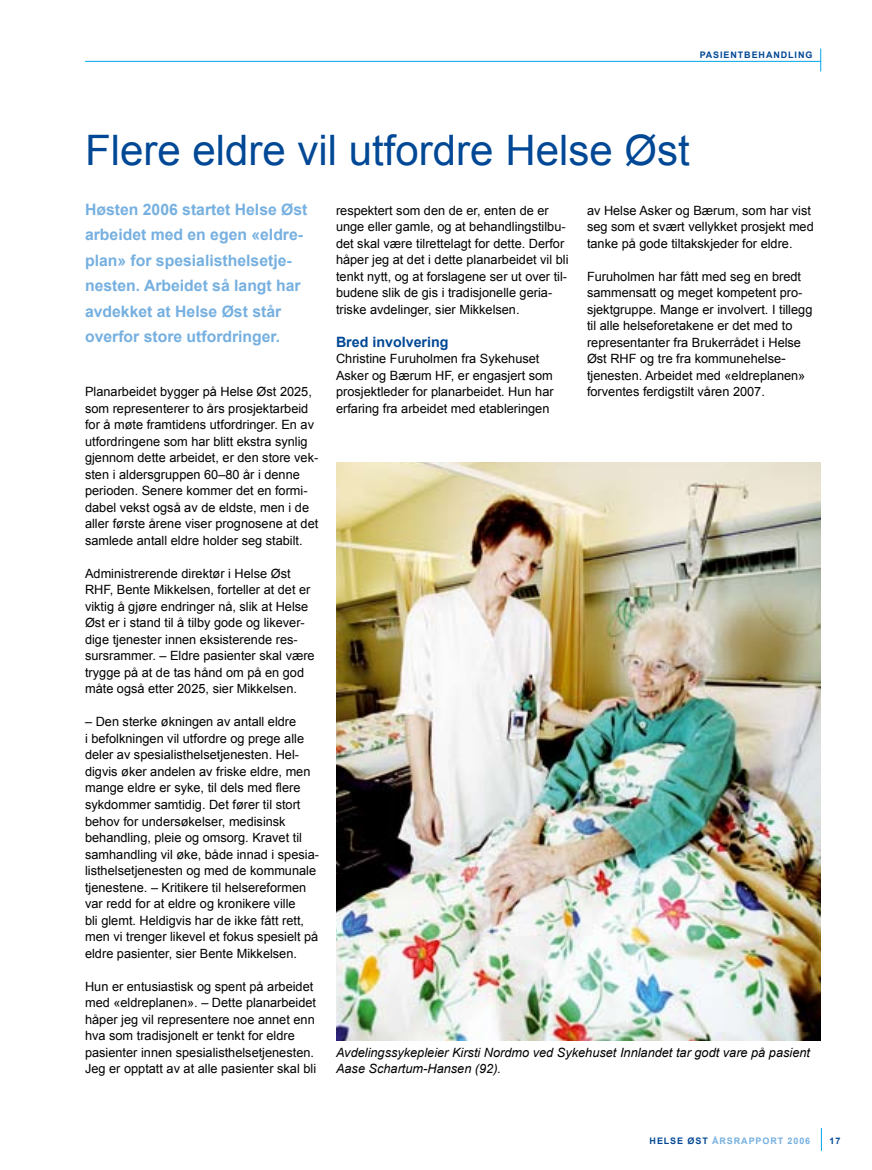
<style>
.page{position:relative;width:872px;height:1170px;background:#fff}
.page>*{position:absolute;margin:0;border:0;box-sizing:border-box;transform-origin:0 0}
.t1{font:42px "Arial";color:#004895}
.t2{font:700 15.75px/25.5px "Arial";color:#76b0e0}
.t3{font:700 14.25px "Arial";color:#004895}
.t4{font:12.75px/16.5px "Arial";color:#000}
.t5{font:italic 12.75px/16.5px "Arial";color:#000}
.t6{font:700 9px "Arial";letter-spacing:.1em;color:#004895}
.t7{font:700 9px "Arial";letter-spacing:.1em;color:#76b0e0}
</style>
<div class="page">
<hr style="left:85px;top:61px;width:736px;height:1px;background:#00a6eb">
<svg style="left:820px;top:49px;width:1px;height:22px"></svg>
<svg style="left:821px;top:1128px;width:1px;height:22px"></svg>
<img style="left:336px;top:462px;width:485px;height:578px">
<p class="t6" style="left:699px;top:49px;width:114px">PASIENTBEHANDLING</p>
<h1 class="t1" style="left:85px;top:127px;width:606px">Flere eldre vil utfordre Helse Øst</h1>
<p class="t4" style="left:336px;top:202px;width:234px">respektert som den de er, enten de er unge eller gamle, og at behandlingstilbu&shy;det skal være tilrettelagt for dette. Derfor håper jeg at det i dette planarbeidet vil bli tenkt nytt, og at forslagene ser ut over til&shy;budene slik de gis i tradisjonelle geria&shy;triske avdelinger, sier Mikkelsen.</p>
<p class="t3" style="left:336px;top:333px;width:114px">Bred involvering</p>
<p class="t4" style="left:336px;top:350px;width:219px">Christine Furuholmen fra Sykehuset Asker og Bærum HF, er engasjert som prosjektleder for planarbeidet. Hun har erfaring fra arbeidet med etableringen</p>
<p class="t2" style="left:85px;top:196px;width:224px">Høsten 2006 startet Helse Øst arbeidet med en egen «eldre&shy;plan» for spesialisthelsetje&shy;nesten. Arbeidet så langt har avdekket at Helse Øst står overfor store utfordringer.</p>
<p class="t4" style="left:587px;top:202px;width:228px">av Helse Asker og Bærum, som har vist seg som et svært vellykket prosjekt med tanke på gode tiltakskjeder for eldre.</p>
<p class="t4" style="left:587px;top:268px;width:227px">Furuholmen har fått med seg en bredt sammensatt og meget kompetent pro&shy;sjektgruppe. Mange er involvert. I tillegg til alle helseforetakene er det med to representanter fra Brukerrådet i Helse Øst RHF og tre fra kommunehelse&shy;tjenesten. Arbeidet med «eldreplanen» forventes ferdigstilt våren 2007.</p>
<p class="t4" style="left:85px;top:383px;width:235px">Planarbeidet bygger på Helse Øst 2025, som representerer to års prosjektarbeid for å møte framtidens utfordringer. En av utfordringene som har blitt ekstra synlig gjennom dette arbeidet, er den store vek&shy;sten i aldersgruppen 60–80 år i denne perioden. Senere kommer det en formi&shy;dabel vekst også av de eldste, men i de aller første årene viser prognosene at det samlede antall eldre holder seg stabilt.</p>
<p class="t4" style="left:85px;top:565px;width:231px">Administrerende direktør i Helse Øst RHF, Bente Mikkelsen, forteller at det er viktig å gjøre endringer nå, slik at Helse Øst er i stand til å tilby gode og likever&shy;dige tjenester innen eksisterende res&shy;sursrammer. – Eldre pasienter skal være trygge på at de tas hånd om på en god måte også etter 2025, sier Mikkelsen.</p>
<p class="t4" style="left:85px;top:713px;width:235px">– Den sterke økningen av antall eldre<br>i befolkningen vil utfordre og prege alle deler av spesialisthelsetjenesten. Hel&shy;digvis øker andelen av friske eldre, men mange eldre er syke, til dels med flere sykdommer samtidig. Det fører til stort behov for undersøkelser, medisinsk behandling, pleie og omsorg. Kravet til samhandling vil øke, både innad i spesia&shy;listhelsetjenesten og med de kommunale tjenestene. – Kritikere til helsereformen var redd for at eldre og kronikere ville<br>bli glemt. Heldigvis har de ikke fått rett, men vi trenger likevel et fokus spesielt på eldre pasienter, sier Bente Mikkelsen.</p>
<p class="t4" style="left:85px;top:977px;width:233px">Hun er entusiastisk og spent på arbeidet med «eldreplanen». – Dette planarbeidet håper jeg vil representere noe annet enn hva som tradisjonelt er tenkt for eldre pasienter innen spesialisthelsetjenesten.<br>Jeg er opptatt av at alle pasienter skal bli</p>
<p class="t5" style="left:336px;top:1043px;width:475px">Avdelingssykepleier Kirsti Nordmo ved Sykehuset Innlandet tar godt vare på pasient<br>Aase Schartum-Hansen (92).</p>
<p class="t6" style="left:649px;top:1135px;width:8px">helse</p>
<p class="t6" style="left:687px;top:1135px;width:8px">øst</p>
<p class="t7" style="left:712px;top:1135px;width:16px">Årsrapport</p>
<p class="t7" style="left:787px;top:1135px;width:24px">2006</p>
<p class="t6" style="left:829px;top:1135px;width:12px">17</p>
</div>
